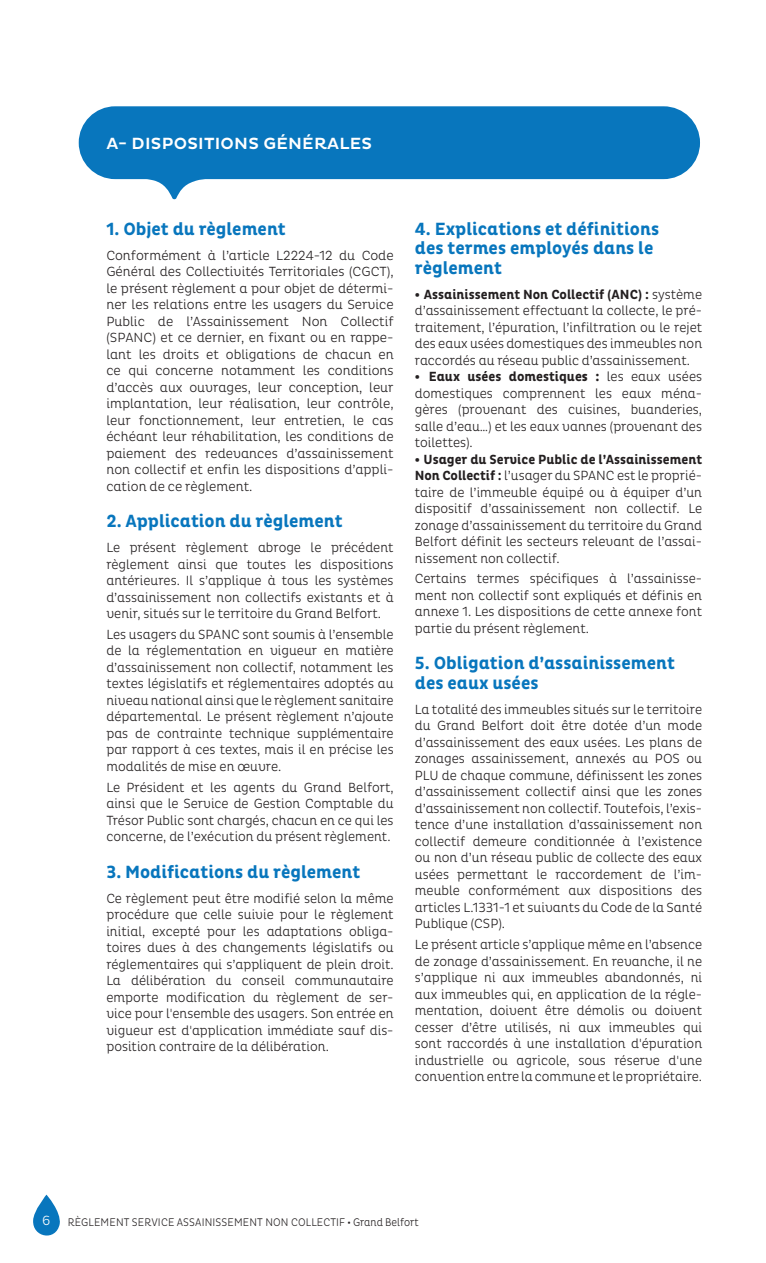
<style>
.page{position:relative;width:766px;height:1263px;background:#fff}
.page>*{position:absolute;margin:0;border:0;box-sizing:border-box;transform-origin:0 0}
.corps_texte{font:700 18px/19.5px "Pluto Cond";color:#0876bd}
.soustitre{font:700 18px/19.5px "Pluto Cond";color:#0876bd}
.notes_en_gouttes{font:500 16.5px "Pluto";letter-spacing:.015em;color:#fff}
.corps_texte-2{font:300 13.5px/16.5px "Pluto Cond";color:#231f20;text-align:justify}
.t1{font:300 13.5px "Pluto Cond";color:#fff}
.t2{font:300 11.25px "Pluto Cond";letter-spacing:.015em;color:#231f20;scale:.93 1}
.s1{font-family:"Pluto";font-weight:700}
.s2{font-weight:700}
.s3{font-weight:800}
</style>
<div class="page">
<div style="left:79px;top:106px;width:620px;height:73px;background:#0876bd;border-radius:36px"></div>
<svg style="left:128px;top:179px;width:100px;height:20px"></svg>
<svg style="left:33px;top:1195px;width:27px;height:41px"></svg>
<p class="notes_en_gouttes" style="left:106px;top:134px;width:267px">A- DISPOSITIONS GÉNÉRALES</p>
<p class="soustitre" style="left:106px;top:219px;width:181px">1. Objet du règlement</p>
<p class="corps_texte-2" style="left:106px;top:247px;width:289px">Conformément à l’article L2224-12 du Code Général des Collectivités Territoriales (CGCT), le présent règlement a pour objet de détermi&shy;ner les relations entre les usagers du Service Public de l’Assainissement Non Collectif (SPANC) et ce dernier, en fixant ou en rappe&shy;lant les droits et obligations de chacun en ce qui concerne notamment les conditions d’accès aux ouvrages, leur conception, leur implantation, leur réalisation, leur contrôle, leur fonctionnement, leur entretien, le cas échéant leur réhabilitation, les conditions de paiement des redevances d’assainissement non collectif et enfin les dispositions d’appli&shy;cation de ce règlement.</p>
<p class="corps_texte" style="left:106px;top:512px;width:238px">2. Application du règlement</p>
<p class="corps_texte-2" style="left:106px;top:539px;width:289px">Le présent règlement abroge le précédent règlement ainsi que toutes les dispositions antérieures. Il s’applique à tous les systèmes d’assainissement non collectifs existants et à venir, situés sur le territoire du Grand Belfort.</p>
<p class="corps_texte-2" style="left:106px;top:626px;width:289px">Les usagers du SPANC sont soumis à l’ensemble de la réglementation en vigueur en matière d’assainissement non collectif, notamment les textes législatifs et réglementaires adoptés au niveau national ainsi que le règlement sanitaire départemental. Le présent règlement n’ajoute pas de contrainte technique supplémentaire par rapport à ces textes, mais il en précise les modalités de mise en œuvre.</p>
<p class="corps_texte-2" style="left:106px;top:779px;width:289px">Le Président et les agents du Grand Belfort, ainsi que le Service de Gestion Comptable du Trésor Public sont chargés, chacun en ce qui les concerne, de l’exécution du présent règlement.</p>
<p class="corps_texte" style="left:106px;top:862px;width:255px">3. Modifications du règlement</p>
<p class="corps_texte-2" style="left:106px;top:890px;width:289px">Ce règlement peut être modifié selon la même procédure que celle suivie pour le règlement initial, excepté pour les adaptations obliga&shy;toires dues à des changements législatifs ou réglementaires qui s’appliquent de plein droit.<br>La délibération du conseil communautaire emporte modification du règlement de ser&shy;vice pour l'ensemble des usagers. Son entrée en vigueur est d'application immédiate sauf dis&shy;position contraire de la délibération.</p>
<p class="soustitre" style="left:415px;top:219px;width:246px">4. Explications et définitions des termes employés dans le règlement</p>
<p class="corps_texte-2" style="left:415px;top:286px;width:289px"><span class="s1">•</span> <span class="s2">Assainissement Non Collectif (ANC) :</span> système d’assainissement effectuant la collecte, le pré&shy;traitement, l’épuration, l’infiltration ou le rejet des eaux usées domestiques des immeubles non raccordés au réseau public d’assainissement.</p>
<p class="corps_texte-2" style="left:415px;top:368px;width:289px"><span class="s1">•</span> <span class="s2">Eaux usées domestique</span><span class="s3">s :</span> les eaux usées domestiques comprennent les eaux ména&shy;gères (provenant des cuisines, buanderies, salle d’eau…) et les eaux vannes (provenant des toilettes).</p>
<p class="corps_texte-2" style="left:415px;top:451px;width:289px"><span class="s1">•</span> <span class="s2">Usager du Service Public de l’Assainissement Non Collectif :</span> l’usager du SPANC est le proprié&shy;taire de l’immeuble équipé ou à équiper d’un dispositif d’assainissement non collectif. Le zonage d’assainissement du territoire du Grand Belfort définit les secteurs relevant de l’assai&shy;nissement non collectif.</p>
<p class="corps_texte-2" style="left:415px;top:571px;width:289px">Certains termes spécifiques à l’assainisse&shy;ment non collectif sont expliqués et définis en annexe 1. Les dispositions de cette annexe font partie du présent règlement.</p>
<p class="corps_texte" style="left:415px;top:654px;width:261px">5. Obligation d’assainissement des eaux usées</p>
<p class="corps_texte-2" style="left:415px;top:701px;width:289px">La totalité des immeubles situés sur le territoire du Grand Belfort doit être dotée d’un mode d’assainissement des eaux usées. Les plans de zonages assainissement, annexés au POS ou PLU de chaque commune, définissent les zones d’assainissement collectif ainsi que les zones d’assainissement non collectif. Toutefois, l’exis&shy;tence d’une installation d’assainissement non collectif demeure conditionnée à l’existence ou non d’un réseau public de collecte des eaux usées permettant le raccordement de l’im&shy;meuble conformément aux dispositions des articles L.1331-1 et suivants du Code de la Santé Publique (CSP).</p>
<p class="corps_texte-2" style="left:415px;top:936px;width:289px">Le présent article s’applique même en l’absence de zonage d’assainissement. En revanche, il ne s’applique ni aux immeubles abandonnés, ni aux immeubles qui, en application de la régle&shy;mentation, doivent être démolis ou doivent cesser d’être utilisés, ni aux immeubles qui sont raccordés à une installation d'épuration industrielle ou agricole, sous réserve d'une convention entre la commune et le propriétaire.</p>
<p class="t1" style="left:42px;top:1212px;width:10px">6</p>
<p class="t2" style="left:68px;top:1215px;width:379px">RÈGLEMENT SERVICE ASSAINISSEMENT NON COLLECTIF <span class="s1">∙</span> Grand Belfort</p>
</div>
